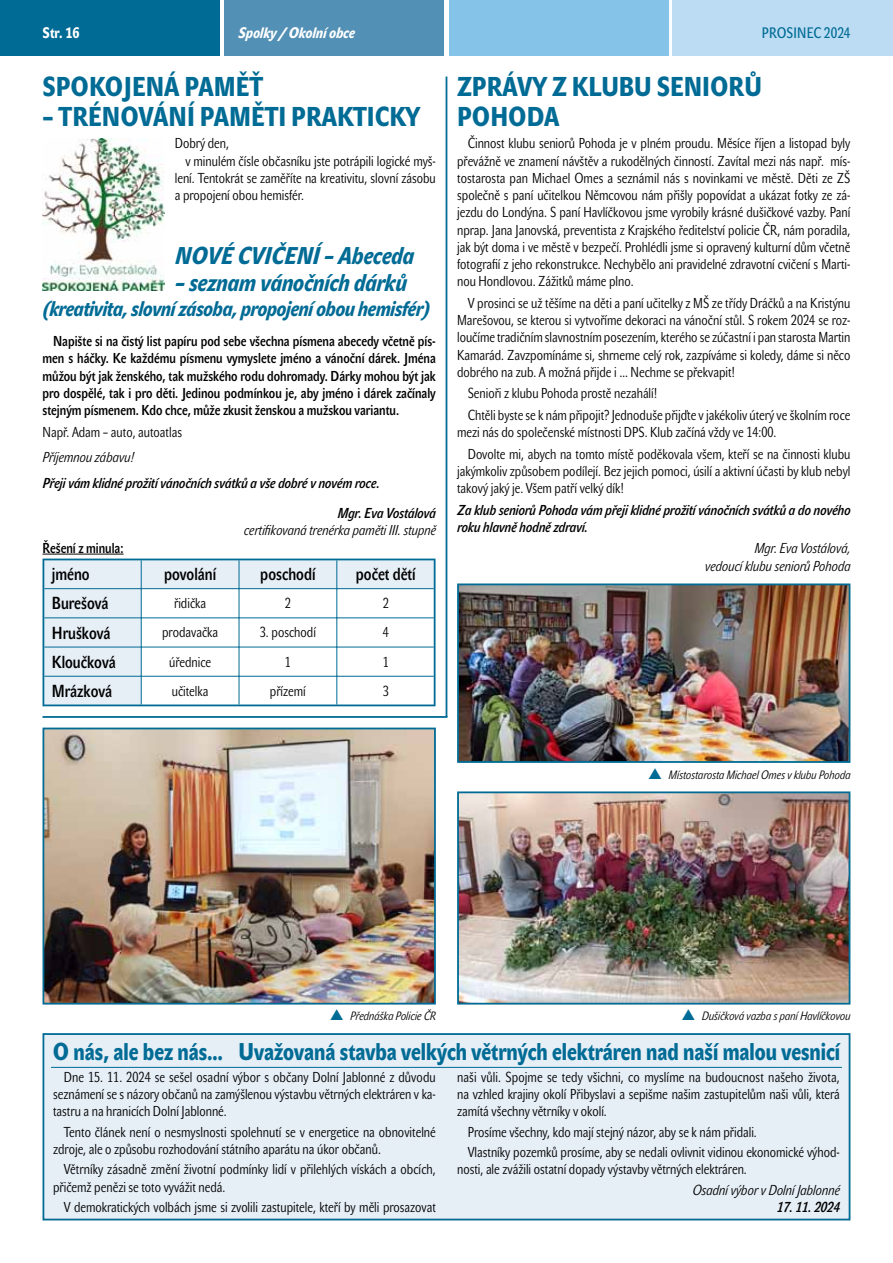
<style>
.page{position:relative;width:893px;height:1263px;background:#fff}
.page>*{position:absolute;margin:0;border:0;box-sizing:border-box;transform-origin:0 0}
.t1{font:700 27px/30px "John Sans Cond Med Pro";color:#006b95}
.t2{font:700 24px "John Sans Cond Med Pro";color:#006b95}
.t3{font:italic 700 24px "John Sans Cond Med Pro";color:#006b95}
.t4{font:italic 700 21px "John Sans Cond Med Pro";letter-spacing:-.01em;color:#006b95}
.t5{font:700 17.25px "John Sans Cond Lite Pro";color:#000}
.t6{font:italic 700 15px "John Sans Cond Med Pro";letter-spacing:.01em;color:#fff}
.t7{font:15px "John Sans Cond Text Pro";letter-spacing:.005em;color:#006b95}
.t8{font:700 15px "John Sans Cond Med Pro";color:#fff}
.t9{font:14.25px/17.2px "John Sans Cond Lite Pro";color:#000}
.t10{font:700 14.25px/17.2px "John Sans Cond Lite Pro";color:#000;text-align:justify}
.t11{font:italic 700 14.25px/17.2px "John Sans Cond Lite Pro";color:#000}
.t12{font:italic 14.25px/17.2px "John Sans Cond Lite Pro";color:#000;text-align:right}
.t13{font:italic 12px "John Sans Cond Lite Pro";color:#000}
</style>
<div class="page">
<div style="left:0;top:0;width:219px;height:55px;background:#006b95"></div>
<div style="left:225px;top:0;width:219px;height:55px;background:#5390b5"></div>
<div style="left:449px;top:0;width:219px;height:55px;background:#85c3e8"></div>
<div style="left:672px;top:0;width:221px;height:55px;background:#bbdcf3"></div>
<img style="left:460px;top:586px;width:387px;height:174px">
<div style="left:457px;top:583px;width:393px;height:180px;border:2px solid #006b95"></div>
<img style="left:460px;top:794px;width:387px;height:207px">
<div style="left:457px;top:791px;width:393px;height:213px;border:2px solid #006b95"></div>
<img style="left:46px;top:731px;width:387px;height:270px">
<div style="left:43px;top:728px;width:393px;height:276px;border:2px solid #006b95"></div>
<hr style="left:43px;top:554px;width:81px;height:1px;background:#000">
<svg style="left:44px;top:560px;width:390px;height:144px"></svg>
<hr style="left:44px;top:588px;width:195px;height:1px;background:#006b95">
<hr style="left:239px;top:588px;width:98px;height:1px;background:#006b95">
<hr style="left:337px;top:588px;width:97px;height:1px;background:#006b95">
<hr style="left:44px;top:617px;width:195px;height:1px;background:#006b95">
<hr style="left:239px;top:617px;width:98px;height:1px;background:#006b95">
<hr style="left:337px;top:617px;width:97px;height:1px;background:#006b95">
<hr style="left:44px;top:647px;width:195px;height:1px;background:#006b95">
<hr style="left:239px;top:647px;width:98px;height:1px;background:#006b95">
<hr style="left:337px;top:647px;width:97px;height:1px;background:#006b95">
<hr style="left:44px;top:676px;width:195px;height:1px;background:#006b95">
<svg style="left:141px;top:560px;width:1px;height:144px"></svg>
<hr style="left:239px;top:676px;width:98px;height:1px;background:#006b95">
<svg style="left:239px;top:560px;width:1px;height:144px"></svg>
<hr style="left:337px;top:676px;width:97px;height:1px;background:#006b95">
<svg style="left:336px;top:560px;width:1px;height:144px"></svg>
<hr style="left:43px;top:559px;width:98px;height:1px;background:#006b95">
<hr style="left:141px;top:559px;width:295px;height:1px;background:#006b95">
<hr style="left:434px;top:560px;width:2px;height:29px;background:#006b95">
<hr style="left:434px;top:589px;width:2px;height:29px;background:#006b95">
<hr style="left:434px;top:618px;width:2px;height:29px;background:#006b95">
<hr style="left:434px;top:647px;width:2px;height:29px;background:#006b95">
<svg style="left:43px;top:560px;width:1px;height:144px"></svg>
<hr style="left:434px;top:676px;width:2px;height:28px;background:#006b95">
<hr style="left:43px;top:704px;width:294px;height:2px;background:#006b95">
<hr style="left:337px;top:704px;width:99px;height:2px;background:#006b95">
<img style="left:43px;top:138px;width:121px;height:152px">
<div style="left:43px;top:1034px;width:806px;height:185px;background:#e6eef6"></div>
<div style="left:43px;top:1033px;width:807px;height:187px;border:2px solid #006b95"></div>
<hr style="left:43px;top:716px;width:404px;height:2px;background:#006b95">
<hr style="left:446px;top:77px;width:1px;height:640px;background:#006b95">
<hr style="left:51px;top:1067px;width:791px;height:1px;background:#006b95">
<p class="t8" style="left:43px;top:27px;width:39px">Str. 16</p>
<p class="t6" style="left:238px;top:28px;width:118px">Spolky / Okolní obce</p>
<p class="t7" style="left:762px;top:27px;width:90px">PROSINEC 2024</p>
<h1 class="t1" style="left:43px;top:73px;width:222px">SPOKOJENÁ PAMĚŤ</h1>
<h1 class="t1" style="left:43px;top:103px;width:379px">– TRÉNOVÁNÍ PAMĚTI PRAKTICKY</h1>
<p class="t9" style="left:175px;top:136px;width:56px">Dobrý den,</p>
<p class="t9" style="left:185px;top:153px;width:252px">v minulém čísle občasníku jste potrápili logické myš-</p>
<p class="t9" style="left:175px;top:170px;width:263px">lení. Tentokrát se zaměříte na kreativitu, slovní zásobu</p>
<p class="t9" style="left:175px;top:188px;width:131px">a propojení obou hemisfér.</p>
<h2 class="t3" style="left:175px;top:247px;width:241px">NOVÉ CVIČENÍ – Abeceda</h2>
<h2 class="t3" style="left:175px;top:274px;width:233px">– seznam vánočních dárků</h2>
<h3 class="t4" style="left:43px;top:301px;width:389px">(kreativita, slovní zásoba, propojení obou hemisfér)</h3>
<p class="t10" style="left:43px;top:334px;width:395px;text-indent:11px">Napište si na čistý list papíru pod sebe všechna písmena abecedy včetně pís&shy;men s háčky. Ke každému písmenu vymyslete jméno a vánoční dárek. Jména můžou být jak ženského, tak mužského rodu dohromady. Dárky mohou být jak pro dospělé, tak i pro děti. Jedinou podmínkou je, aby jméno i dárek začínaly stejným písmenem. Kdo chce, může zkusit ženskou a mužskou variantu.</p>
<p class="t9" style="left:43px;top:424px;width:141px">Např. Adam – auto, autoatlas</p>
<p class="t12" style="left:43px;top:450px;width:93px">Příjemnou zábavu!</p>
<p class="t11" style="left:337px;top:469px;width:100px;line-height:30px;text-indent:-295px">Přeji vám klidné prožití vánočních svátků a vše dobré v novém roce.<br>Mgr. Eva Vostálová</p>
<p class="t12" style="left:244px;top:523px;width:194px">certifikovaná trenérka paměti III. stupně</p>
<p class="t10" style="left:43px;top:540px;width:83px">Řešení z minula:</p>
<p class="t5" style="left:52px;top:567px;width:39px">jméno</p>
<p class="t5" style="left:164px;top:567px;width:54px">povolání</p>
<p class="t5" style="left:260px;top:567px;width:57px">poschodí</p>
<p class="t5" style="left:356px;top:567px;width:62px">počet dětí</p>
<p class="t5" style="left:52px;top:597px;width:58px">Burešová</p>
<p class="t9" style="left:174px;top:596px;width:34px">řidička</p>
<p class="t9" style="left:285px;top:596px;width:8px">2</p>
<p class="t9" style="left:383px;top:596px;width:8px">2</p>
<p class="t5" style="left:52px;top:626px;width:60px">Hrušková</p>
<p class="t9" style="left:162px;top:625px;width:58px">prodavačka</p>
<p class="t9" style="left:260px;top:625px;width:58px">3. poschodí</p>
<p class="t9" style="left:383px;top:625px;width:8px">4</p>
<p class="t5" style="left:52px;top:655px;width:65px">Kloučková</p>
<p class="t9" style="left:169px;top:654px;width:44px">úřednice</p>
<p class="t9" style="left:285px;top:654px;width:8px">1</p>
<p class="t9" style="left:383px;top:654px;width:8px">1</p>
<p class="t5" style="left:52px;top:684px;width:62px">Mrázková</p>
<p class="t9" style="left:172px;top:683px;width:38px">učitelka</p>
<p class="t9" style="left:270px;top:683px;width:37px">přízemí</p>
<p class="t9" style="left:383px;top:683px;width:8px">3</p>
<h1 class="t1" style="left:457px;top:73px;width:306px">ZPRÁVY Z KLUBU SENIORŮ<br>POHODA</h1>
<p class="t9" style="left:457px;top:136px;width:395px;text-align:justify;text-indent:11px">Činnost klubu seniorů Pohoda je v plném proudu. Měsíce říjen a listopad byly převážně ve znamení návštěv a rukodělných činností. Zavítal mezi nás např. mís&shy;tostarosta pan Michael Omes a seznámil nás s novinkami ve městě. Děti ze ZŠ společně s paní učitelkou Němcovou nám přišly popovídat a ukázat fotky ze zá&shy;jezdu do Londýna. S paní Havlíčkovou jsme vyrobily krásné dušičkové vazby. Paní nprap. Jana Janovská, preventista z Krajského ředitelství policie ČR, nám poradila, jak být doma i ve městě v bezpečí. Prohlédli jsme si opravený kulturní dům včetně fotografií z jeho rekonstrukce. Nechybělo ani pravidelné zdravotní cvičení s Marti&shy;nou Hondlovou. Zážitků máme plno.</p>
<p class="t9" style="left:457px;top:295px;width:395px;text-align:justify;text-indent:11px">V prosinci se už těšíme na děti a paní učitelky z MŠ ze třídy Dráčků a na Kristýnu Marešovou, se kterou si vytvoříme dekoraci na vánoční stůl. S rokem 2024 se roz&shy;loučíme tradičním slavnostním posezením, kterého se zúčastní i pan starosta Martin Kamarád. Zavzpomínáme si, shrneme celý rok, zazpíváme si koledy, dáme si něco dobrého na zub. A možná přijde i … Nechme se překvapit!</p>
<p class="t9" style="left:468px;top:384px;width:384px;line-height:21.5px">Senioři z klubu Pohoda prostě nezahálí!<br>Chtěli byste se k nám připojit? Jednoduše přijďte v jakékoliv úterý ve školním roce</p>
<p class="t9" style="left:468px;top:423px;width:384px;line-height:21.5px;text-indent:-11px">mezi nás do společenské místnosti DPS. Klub začíná vždy ve 14:00.<br>Dovolte mi, abych na tomto místě poděkovala všem, kteří se na činnosti klubu</p>
<p class="t9" style="left:457px;top:463px;width:395px">jakýmkoliv způsobem podílejí. Bez jejich pomoci, úsilí a aktivní účasti by klub nebyl takový jaký je. Všem patří velký dík!</p>
<p class="t11" style="left:457px;top:502px;width:395px">Za klub seniorů Pohoda vám přeji klidné prožití vánočních svátků a do nového roku hlavně hodně zdraví.</p>
<p class="t12" style="left:705px;top:541px;width:147px">Mgr. Eva Vostálová,<br>vedoucí klubu seniorů Pohoda</p>
<p class="t13" style="left:669px;top:770px;width:183px">Místostarosta Michael Omes v klubu Pohoda</p>
<p class="t13" style="left:350px;top:1012px;width:87px">Přednáška Policie ČR</p>
<p class="t13" style="left:702px;top:1012px;width:150px">Dušičková vazba s paní Havlíčkovou</p>
<h2 class="t2" style="left:53px;top:1043px;width:789px">O nás, ale bez nás… Uvažovaná stavba velkých větrných elektráren nad naší malou vesnicí</h2>
<p class="t9" style="left:53px;top:1069px;width:384px;text-align:justify;text-indent:11px">Dne 15. 11. 2024 se sešel osadní výbor s občany Dolní Jablonné z důvodu seznámení se s názory občanů na zamýšlenou výstavbu větrných elektráren v ka&shy;tastru a na hranicích Dolní Jablonné.</p>
<p class="t9" style="left:53px;top:1124px;width:384px;text-indent:11px">Tento článek není o nesmyslnosti spolehnutí se v energetice na obnovitelné zdroje, ale o způsobu rozhodování státního aparátu na úkor občanů.</p>
<p class="t9" style="left:53px;top:1162px;width:384px;text-indent:11px">Větrníky zásadně změní životní podmínky lidí v přilehlých vískách a obcích, přičemž penězi se toto vyvážit nedá.</p>
<p class="t9" style="left:64px;top:1199px;width:374px">V demokratických volbách jsme si zvolili zastupitele, kteří by měli prosazovat</p>
<p class="t9" style="left:457px;top:1069px;width:384px;text-align:justify">naši vůli. Spojme se tedy všichni, co myslíme na budoucnost našeho života, na vzhled krajiny okolí Přibyslavi a sepišme našim zastupitelům naši vůli, která zamítá všechny větrníky v okolí.</p>
<p class="t9" style="left:468px;top:1122px;width:374px;line-height:20.4px">Prosíme všechny, kdo mají stejný názor, aby se k nám přidali.<br>Vlastníky pozemků prosíme, aby se nedali ovlivnit vidinou ekonomické výhod-</p>
<p class="t9" style="left:457px;top:1162px;width:291px">nosti, ale zvážili ostatní dopady výstavby větrných elektráren.</p>
<p class="t12" style="left:692px;top:1182px;width:149px">Osadní výbor v Dolní Jablonné</p>
<p class="t11" style="left:777px;top:1200px;width:65px">17. 11. 2024</p>
</div>
